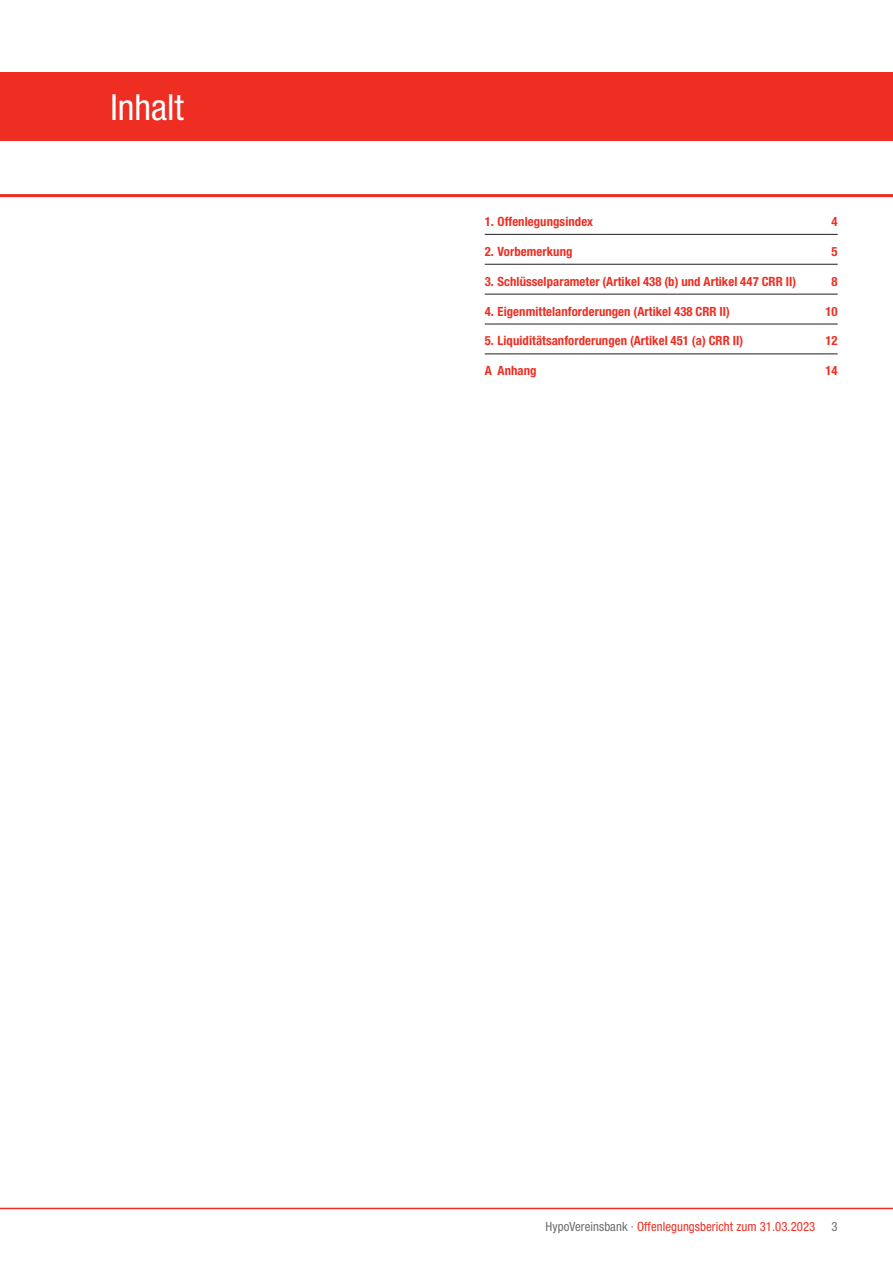
<style>
.page{position:relative;width:893px;height:1263px;background:#fff}
.page>*{position:absolute;margin:0;border:0;box-sizing:border-box;transform-origin:0 0}
.t1{font:condensed 36px "Helvetica Neue";color:#fff}
.t2{font:700 condensed 12.75px "Helvetica Neue";letter-spacing:.005em;color:#ee2e22}
.t3{font:condensed 12.75px "Helvetica Neue";letter-spacing:.005em;color:#ee2e22}
.t4{font:condensed 12.75px "Helvetica Neue";color:#6c6d70}
.s1{color:#6c6d70}
</style>
<div class="page">
<hr style="left:0;top:1208px;width:893px;height:1px;background:#ee2e22">
<div style="left:0;top:72px;width:893px;height:68px;background:#ee2e22"></div>
<hr style="left:0;top:194px;width:893px;height:3px;background:#ee2e22">
<hr style="left:485px;top:234px;width:353px;height:1px;background:#231f20">
<hr style="left:485px;top:264px;width:353px;height:1px;background:#231f20">
<hr style="left:485px;top:294px;width:353px;height:1px;background:#231f20">
<hr style="left:485px;top:324px;width:353px;height:1px;background:#231f20">
<hr style="left:485px;top:354px;width:353px;height:1px;background:#231f20">
<h1 class="t1" style="left:111px;top:87px;width:75px">Inhalt</h1>
<p class="t2" style="left:485px;top:214px;width:110px">1. Offenlegungsindex</p>
<p class="t2" style="left:832px;top:214px;width:8px">4</p>
<p class="t2" style="left:485px;top:244px;width:89px">2. Vorbemerkung</p>
<p class="t2" style="left:832px;top:244px;width:8px">5</p>
<p class="t2" style="left:485px;top:273px;width:313px">3. Schlüsselparameter (Artikel 438 (b) und Artikel 447 CRR II)</p>
<p class="t2" style="left:832px;top:273px;width:8px">8</p>
<p class="t2" style="left:485px;top:303px;width:247px">4. Eigenmittelanforderungen (Artikel 438 CRR II)</p>
<p class="t2" style="left:825px;top:303px;width:14px">10</p>
<p class="t2" style="left:485px;top:333px;width:260px">5. Liquiditätsanforderungen (Artikel 451 (a) CRR II)</p>
<p class="t2" style="left:825px;top:333px;width:14px">12</p>
<p class="t2" style="left:485px;top:363px;width:53px">A Anhang</p>
<p class="t2" style="left:825px;top:363px;width:14px">14</p>
<p class="t3" style="left:546px;top:1218px;width:271px"><span class="s1">HypoVereinsbank ·</span> Offenlegungsbericht zum 31.03.2023</p>
<p class="t4" style="left:832px;top:1218px;width:8px">3</p>
</div>
